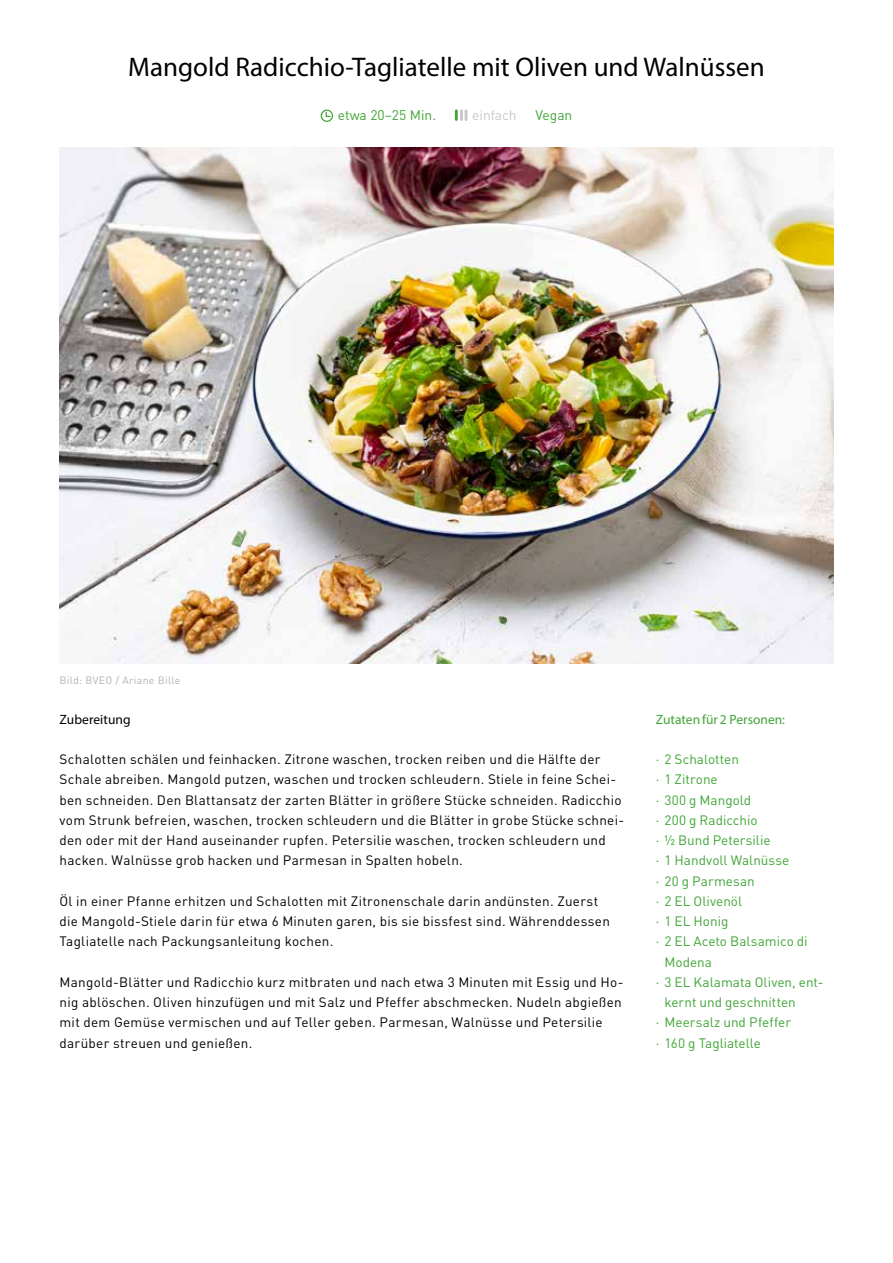
<style>
.page{position:relative;width:893px;height:1263px;background:#fff}
.page>*{position:absolute;margin:0;border:0;box-sizing:border-box;transform-origin:0 0}
.t1{font:27px "Myriad Pro";color:#000}
.t2{font:13.8px "DIN Pro";color:#3fa535}
.t3{font:13.8px "DIN Pro";color:#c7c7c4}
.t4{font:13.5px/20.2px "DIN";letter-spacing:.02em;color:#000}
.t5{font:13.5px "DIN";color:#3fa535}
.t6{font:13.5px "Myriad Pro";color:#3fa535}
.t7{font:13.5px "Myriad Pro";letter-spacing:.005em;color:#000}
.t8{font:10.5px "DIN Pro";letter-spacing:.03em;color:#b3b2b2}
.s1{color:#3fa535}
</style>
<div class="page">
<svg style="left:321px;top:110px;width:12px;height:12px"></svg>
<svg style="left:455px;top:109px;width:12px;height:12px"></svg>
<img style="left:60px;top:148px;width:773px;height:516px">
<h1 class="t1" style="left:128px;top:50px;width:638px">Mangold Radicchio-Tagliatelle mit Oliven und Walnüssen</h1>
<p class="t2" style="left:338px;top:104px;width:100px">etwa 20–25 Min.</p>
<p class="t3" style="left:472px;top:104px;width:102px">einfach <span class="s1">Vegan</span></p>
<p class="t8" style="left:60px;top:672px;width:122px">Bild: BVEO / Ariane Bille</p>
<p class="t7" style="left:60px;top:711px;width:73px">Zubereitung</p>
<p class="t4" style="left:60px;top:749px;width:566px">Schalotten schälen und feinhacken. Zitrone waschen, trocken reiben und die Hälfte der Schale abreiben. Mangold putzen, waschen und trocken schleudern. Stiele in feine Schei&shy;ben schneiden. Den Blattansatz der zarten Blätter in größere Stücke schneiden. Radicchio vom Strunk befreien, waschen, trocken schleudern und die Blätter in grobe Stücke schnei&shy;den oder mit der Hand auseinander rupfen. Petersilie waschen, trocken schleudern und hacken. Walnüsse grob hacken und Parmesan in Spalten hobeln.</p>
<p class="t4" style="left:60px;top:891px;width:552px">Öl in einer Pfanne erhitzen und Schalotten mit Zitronenschale darin andünsten. Zuerst die Mangold-Stiele darin für etwa 6 Minuten garen, bis sie bissfest sind. Währenddessen<br>Tagliatelle nach Packungsanleitung kochen.</p>
<p class="t4" style="left:60px;top:972px;width:565px">Mangold-Blätter und Radicchio kurz mitbraten und nach etwa 3 Minuten mit Essig und Ho&shy;nig ablöschen. Oliven hinzufügen und mit Salz und Pfeffer abschmecken. Nudeln abgießen mit dem Gemüse vermischen und auf Teller geben. Parmesan, Walnüsse und Petersilie darüber streuen und genießen.</p>
<p class="t6" style="left:656px;top:711px;width:131px">Zutaten für 2 Personen:</p>
<p class="t5" style="left:656px;top:751px;width:85px">· 2 Schalotten</p>
<p class="t5" style="left:656px;top:771px;width:63px">· 1 Zitrone</p>
<p class="t5" style="left:656px;top:791px;width:97px">· 300 g Mangold</p>
<p class="t5" style="left:656px;top:811px;width:103px">· 200 g Radicchio</p>
<p class="t5" style="left:656px;top:832px;width:116px">· ½ Bund Petersilie</p>
<p class="t5" style="left:656px;top:852px;width:135px">· 1 Handvoll Walnüsse</p>
<p class="t5" style="left:656px;top:872px;width:100px">· 20 g Parmesan</p>
<p class="t5" style="left:656px;top:892px;width:88px">· 2 EL Olivenöl</p>
<p class="t5" style="left:656px;top:913px;width:74px">· 1 EL Honig</p>
<p class="t5" style="left:656px;top:933px;width:153px">· 2 EL Aceto Balsamico di</p>
<p class="t5" style="left:664px;top:953px;width:49px">Modena</p>
<p class="t5" style="left:656px;top:973px;width:169px">· 3 EL Kalamata Oliven, ent-</p>
<p class="t5" style="left:664px;top:994px;width:133px">kernt und geschnitten</p>
<p class="t5" style="left:656px;top:1014px;width:137px">· Meersalz und Pfeffer</p>
<p class="t5" style="left:656px;top:1034px;width:107px">· 160 g Tagliatelle</p>
</div>
